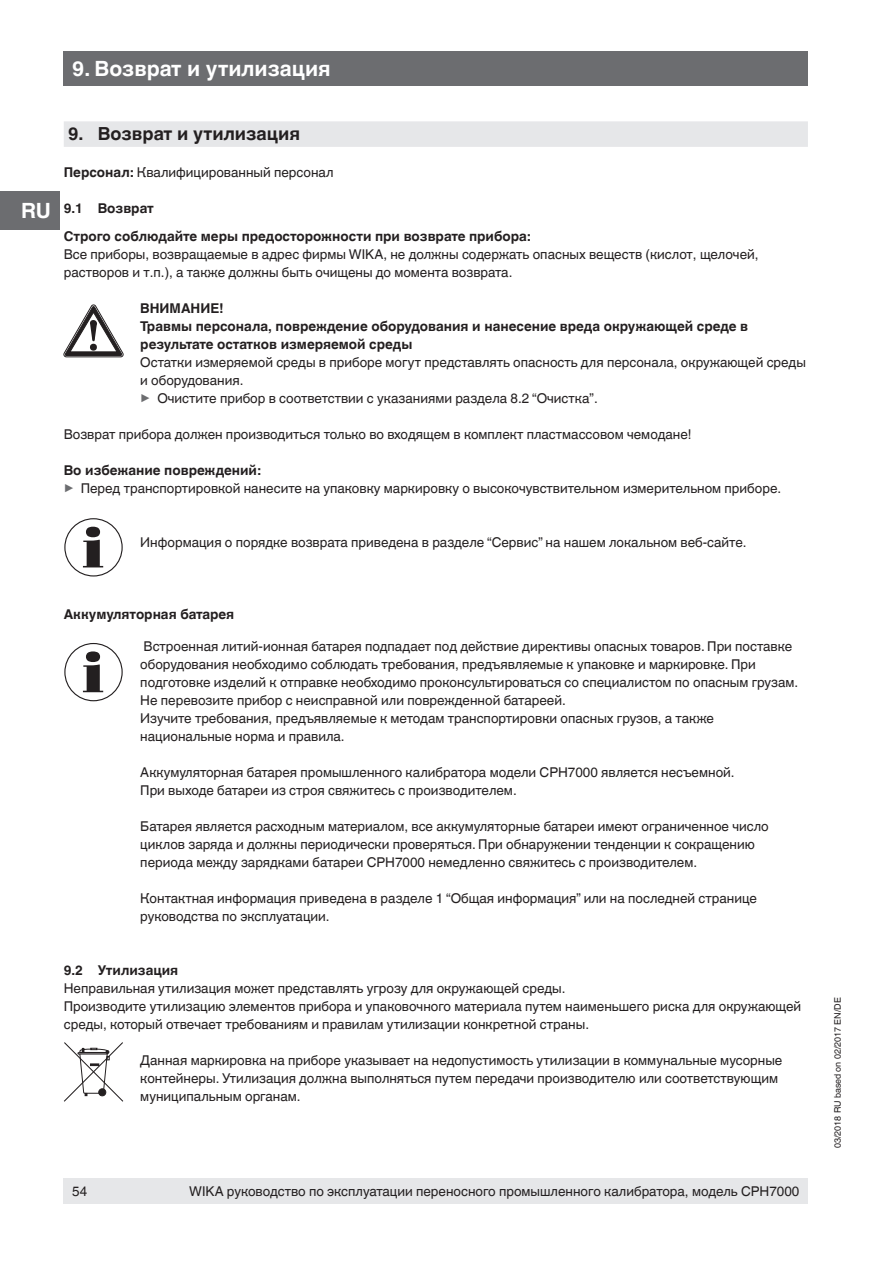
<style>
.page{position:relative;width:893px;height:1263px;background:#fff}
.page>*{position:absolute;margin:0;border:0;box-sizing:border-box;transform-origin:0 0}
.t1{font:700 21px "Helvetica World";color:#fff}
.t2{font:700 18px "Helvetica World";color:#231f20}
.t3{font:13.5px/18px "Helvetica World";color:#231f20}
.t4{font:700 13.5px/18px "Helvetica World";color:#231f20}
.t5{font:9px "Helvetica World";color:#231f20}
.s1{font-weight:700}
.s2{font-size:13.35px;color:#6c6d70}
</style>
<div class="page">
<div style="left:64px;top:51px;width:744px;height:34px;background:#6c6d70"></div>
<div style="left:0;top:191px;width:60px;height:39px;background:#6c6d70"></div>
<div style="left:64px;top:1178px;width:744px;height:25px;background:#e6e7e9"></div>
<div style="left:64px;top:121px;width:744px;height:26px;background:#e6e7e9"></div>
<svg style="left:64px;top:305px;width:59px;height:52px"></svg>
<svg style="left:83px;top:527px;width:20px;height:40px"></svg>
<div style="left:64px;top:518px;width:59px;height:58px;border:1px solid #231f20;border-radius:50%"></div>
<svg style="left:83px;top:651px;width:20px;height:41px"></svg>
<div style="left:64px;top:643px;width:59px;height:58px;border:1px solid #231f20;border-radius:50%"></div>
<svg style="left:64px;top:1043px;width:59px;height:58px"></svg>
<h1 class="t1" style="left:72px;top:56px;width:260px">9. Возврат и утилизация</h1>
<h1 class="t1" style="left:21px;top:198px;width:31px">RU</h1>
<h2 class="t2" style="left:68px;top:124px;width:234px">9. Возврат и утилизация</h2>
<p class="t3" style="left:64px;top:163px;width:271px"><span class="s1">Персонал:</span> Квалифицированный персонал</p>
<p class="t4" style="left:64px;top:194px;width:468px;line-height:28.5px">9.1 Возврат<br>Строго соблюдайте меры предосторожности при возврате прибора:</p>
<p class="t3" style="left:64px;top:245px;width:696px">Все приборы, возвращаемые в адрес фирмы WIKA, не должны содержать опасных веществ (кислот, щелочей, растворов и т.п.), а также должны быть очищены до момента возврата.</p>
<p class="t4" style="left:140px;top:299px;width:609px">ВНИМАНИЕ!<br>Травмы персонала, повреждение оборудования и нанесение вреда окружающей среде в результате остатков измеряемой среды</p>
<p class="t3" style="left:140px;top:353px;width:667px">Остатки измеряемой среды в приборе могут представлять опасность для персонала, окружающей среды и оборудования.<br><span class="s2">▶</span> Очистите прибор в соответствии с указаниями раздела 8.2 “Очистка”.</p>
<p class="t3" style="left:64px;top:425px;width:629px">Возврат прибора должен производиться только во входящем в комплект пластмассовом чемодане!</p>
<p class="t3" style="left:64px;top:461px;width:719px"><span class="s1">Во избежание повреждений:<br></span><span class="s2">▶</span> Перед транспортировкой нанесите на упаковку маркировку о высокочувствительном измерительном приборе.</p>
<p class="t3" style="left:140px;top:533px;width:608px">Информация о порядке возврата приведена в разделе “Сервис” на нашем локальном веб-сайте.</p>
<p class="t4" style="left:64px;top:605px;width:172px">Аккумуляторная батарея</p>
<p class="t3" style="left:140px;top:637px;width:659px">Встроенная литий-ионная батарея подпадает под действие директивы опасных товаров. При поставке оборудования необходимо соблюдать требования, предъявляемые к упаковке и маркировке. При подготовке изделий к отправке необходимо проконсультироваться со специалистом по опасным грузам.<br>Не перевозите прибор с неисправной или поврежденной батареей.<br>Изучите требования, предъявляемые к методам транспортировки опасных грузов, а также национальные норма и правила.</p>
<p class="t3" style="left:140px;top:763px;width:596px">Аккумуляторная батарея промышленного калибратора модели CPH7000 является несъемной.<br>При выходе батареи из строя свяжитесь с производителем.</p>
<p class="t3" style="left:140px;top:817px;width:630px">Батарея является расходным материалом, все аккумуляторные батареи имеют ограниченное число циклов заряда и должны периодически проверяться. При обнаружении тенденции к сокращению периода между зарядками батареи CPH7000 немедленно свяжитесь с производителем.</p>
<p class="t3" style="left:140px;top:889px;width:618px">Контактная информация приведена в разделе 1 “Общая информация” или на последней странице руководства по эксплуатации.</p>
<p class="t4" style="left:64px;top:961px;width:116px">9.2 Утилизация</p>
<p class="t3" style="left:64px;top:979px;width:739px">Неправильная утилизация может представлять угрозу для окружающей среды.<br>Производите утилизацию элементов прибора и упаковочного материала путем наименьшего риска для окружающей среды, который отвечает требованиям и правилам утилизации конкретной страны.</p>
<p class="t3" style="left:140px;top:1051px;width:644px">Данная маркировка на приборе указывает на недопустимость утилизации в коммунальные мусорные контейнеры. Утилизация должна выполняться путем передачи производителю или соответствующим муниципальным органам.</p>
<p class="t3" style="left:72px;top:1182px;width:17px">54</p>
<p class="t3" style="left:189px;top:1182px;width:612px">WIKA руководство по эксплуатации переносного промышленного калибратора, модель CPH7000</p>
<p class="t5" style="left:832px;top:1148px;width:152px;rotate:-90deg">03/2018 RU based on 02/2017 EN/DE</p>
</div>
